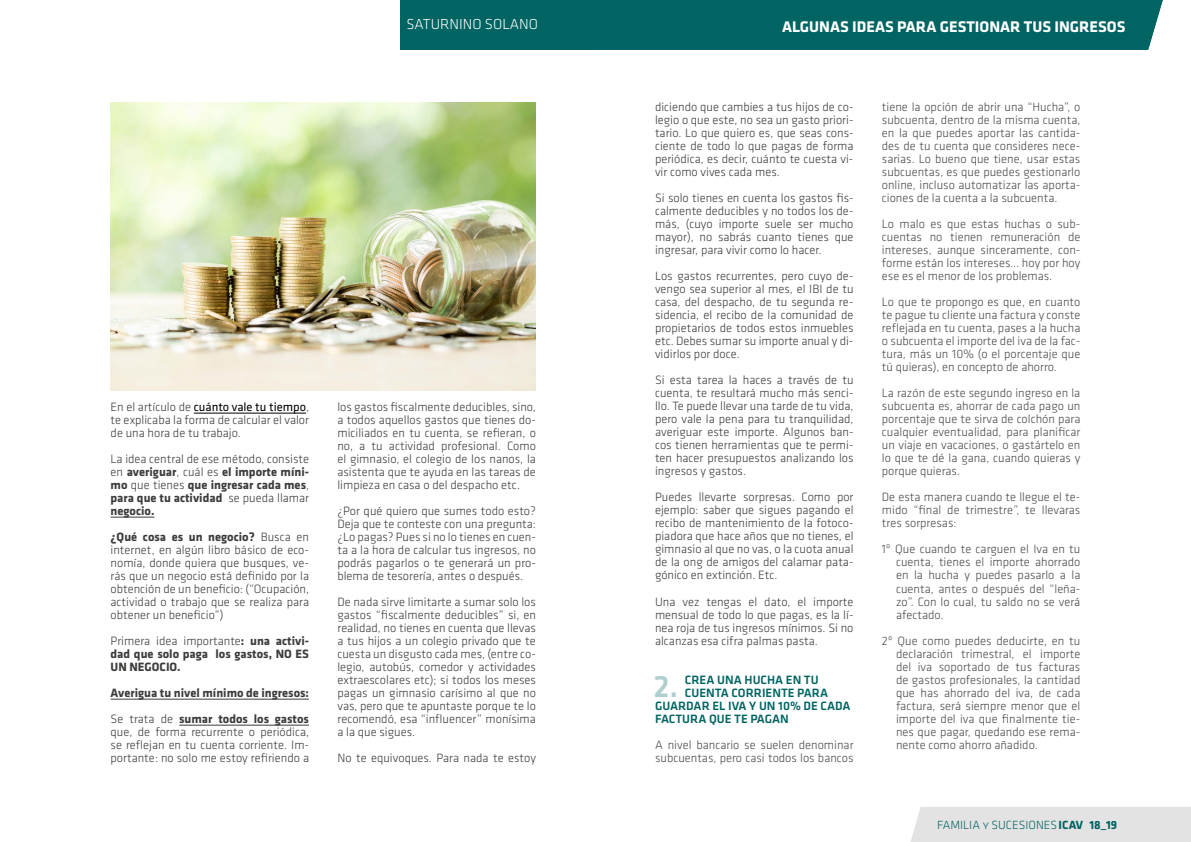
<style>
.page{position:relative;width:1191px;height:842px;background:#fff}
.page>*{position:absolute;margin:0;border:0;box-sizing:border-box;transform-origin:0 0}
.t1{font:500 32px "Klavika";color:#b1cece}
.t2{font:700 16px "Klavika";color:#fff}
.t3{font:300 15px "Klavika";color:#fff}
.t4{font:300 12.5px/13px "Klavika";color:#3c3c3b;text-align:justify}
.t5{font:300 12.5px/13px "Klavika";color:#4a4a49;text-align:justify}
.t6{font:700 12.5px/13px "Klavika";color:#3c3c3b;text-align:justify}
.t7{font:500 12.5px "Klavika";color:#006462}
.t8{font:300 12.3px "Klavika";color:#006462}
.s1{font-weight:400;color:#000}
.s2{font-weight:300}
.s3{font-weight:700}
</style>
<div class="page">
<div style="left:400px;top:0;width:195px;height:50px;background:#006462"></div>
<div style="left:595px;top:0;width:568px;height:50px;background:#006462"></div>
<div style="left:911px;top:807px;width:280px;height:35px;background:#e3e3e3"></div>
<hr style="left:194px;top:413px;width:112px;height:1px;background:#000">
<hr style="left:111px;top:517px;width:43px;height:1px;background:#3c3c3b">
<hr style="left:111px;top:699px;width:198px;height:1px;background:#3c3c3b">
<hr style="left:179px;top:725px;width:130px;height:1px;background:#3c3c3b">
<img style="left:111px;top:102px;width:425px;height:288px">
<p class="t3" style="left:406px;top:16px;width:133px">SATURNINO SOLANO</p>
<p class="t4" style="left:111px;top:401px;width:200px">En el artículo de <span class="s1">cuánto vale tu tiempo</span>, te explicaba la forma de calcular el valor de una hora de tu trabajo.</p>
<p class="t6" style="left:111px;top:453px;width:200px"><span class="s2">La idea central de ese método, consiste en</span> averiguar<span class="s2">, cuál es</span> el importe míni&shy;mo <span class="s2">que tienes</span> que ingresar cada mes<span class="s2">, </span>para que tu actividad <span class="s2">se pueda llamar </span>negocio.</p>
<p class="t4" style="left:111px;top:531px;width:200px"><span class="s3">¿Qué cosa es un negocio?</span> Busca en internet, en algún libro básico de eco&shy;nomía, donde quiera que busques, ve&shy;rás que un negocio está definido por la obtención de un beneficio: (“Ocupación, actividad o trabajo que se realiza para obtener un beneficio”)</p>
<p class="t6" style="left:111px;top:635px;width:200px"><span class="s2">Primera idea importante</span>: una activi&shy;dad que solo paga los gastos, NO ES UN NEGOCIO.</p>
<p class="t6" style="left:111px;top:680px;width:200px;line-height:26px">Averigua tu nivel mínimo de ingresos:<br><span class="s2">Se trata de</span> sumar todos los gastos</p>
<p class="t4" style="left:111px;top:726px;width:200px">que, de forma recurrente o periódica, se reflejan en tu cuenta corriente. Im&shy;portante: no solo me estoy refiriendo a</p>
<p class="t4" style="left:337px;top:401px;width:200px">los gastos fiscalmente deducibles, sino, a todos aquellos gastos que tienes do&shy;miciliados en tu cuenta, se refieran, o no, a tu actividad profesional. Como el gimnasio, el colegio de los nanos, la asistenta que te ayuda en las tareas de limpieza en casa o del despacho etc.</p>
<p class="t4" style="left:337px;top:505px;width:200px">¿Por qué quiero que sumes todo esto?<br>Deja que te conteste con una pregunta: ¿Lo pagas? Pues si no lo tienes en cuen&shy;ta a la hora de calcular tus ingresos, no podrás pagarlos o te generará un pro&shy;blema de tesorería, antes o después.</p>
<p class="t4" style="left:337px;top:596px;width:200px">De nada sirve limitarte a sumar solo los gastos “fiscalmente deducibles” si, en realidad, no tienes en cuenta que llevas a tus hijos a un colegio privado que te cuesta un disgusto cada mes, (entre co&shy;legio, autobús, comedor y actividades extraescolares etc); si todos los meses pagas un gimnasio carísimo al que no vas, pero que te apuntaste porque te lo recomendó, esa “influencer” monísima a la que sigues.</p>
<p class="t4" style="left:337px;top:752px;width:200px">No te equivoques. Para nada te estoy</p>
<p class="t2" style="left:782px;top:17px;width:345px">ALGUNAS IDEAS PARA GESTIONAR TUS INGRESOS</p>
<p class="t4" style="left:655px;top:101px;width:200px">diciendo que cambies a tus hijos de co&shy;legio o que este, no sea un gasto priori&shy;tario. Lo que quiero es, que seas cons&shy;ciente de todo lo que pagas de forma periódica, es decir, cuánto te cuesta vi&shy;vir como vives cada mes.</p>
<p class="t4" style="left:655px;top:192px;width:200px">Si solo tienes en cuenta los gastos fis&shy;calmente deducibles y no todos los de&shy;más, (cuyo importe suele ser mucho mayor), no sabrás cuanto tienes que ingresar, para vivir como lo hacer.</p>
<p class="t4" style="left:655px;top:270px;width:200px">Los gastos recurrentes, pero cuyo de&shy;vengo sea superior al mes, el IBI de tu casa, del despacho, de tu segunda re&shy;sidencia, el recibo de la comunidad de propietarios de todos estos inmuebles etc. Debes sumar su importe anual y di&shy;vidirlos por doce.</p>
<p class="t4" style="left:655px;top:374px;width:200px">Si esta tarea la haces a través de tu cuenta, te resultará mucho más senci&shy;llo. Te puede llevar una tarde de tu vida, pero vale la pena para tu tranquilidad, averiguar este importe. Algunos ban&shy;cos tienen herramientas que te permi&shy;ten hacer presupuestos analizando los ingresos y gastos.</p>
<p class="t4" style="left:655px;top:491px;width:200px">Puedes llevarte sorpresas. Como por ejemplo: saber que sigues pagando el recibo de mantenimiento de la fotoco&shy;piadora que hace años que no tienes, el gimnasio al que no vas, o la cuota anual de la ong de amigos del calamar pata&shy;gónico en extinción. Etc.</p>
<p class="t4" style="left:655px;top:595px;width:200px">Una vez tengas el dato, el importe mensual de todo lo que pagas, es la lí&shy;nea roja de tus ingresos mínimos. Si no alcanzas esa cifra palmas pasta.</p>
<h1 class="t1" style="left:653px;top:668px;width:26px">2.</h1>
<p class="t7" style="left:685px;top:672px;width:135px">CREA UNA HUCHA EN TU</p>
<p class="t7" style="left:685px;top:685px;width:145px">CUENTA CORRIENTE PARA</p>
<p class="t7" style="left:655px;top:698px;width:197px">GUARDAR EL IVA Y UN 10% DE CADA</p>
<p class="t7" style="left:655px;top:711px;width:135px">FACTURA QUE TE PAGAN</p>
<p class="t5" style="left:655px;top:738px;width:200px">A nivel bancario se suelen denominar subcuentas, pero casi todos los bancos</p>
<p class="t5" style="left:882px;top:101px;width:200px">tiene la opción de abrir una “Hucha”, o subcuenta, dentro de la misma cuenta, en la que puedes aportar las cantida&shy;des de tu cuenta que consideres nece&shy;sarias. Lo bueno que tiene, usar estas subcuentas, es que puedes gestionarlo online, incluso automatizar las aporta&shy;ciones de la cuenta a la subcuenta.</p>
<p class="t5" style="left:882px;top:218px;width:200px">Lo malo es que estas huchas o sub&shy;cuentas no tienen remuneración de intereses, aunque sinceramente, con&shy;forme están los intereses… hoy por hoy ese es el menor de los problemas.</p>
<p class="t5" style="left:882px;top:296px;width:200px">Lo que te propongo es que, en cuanto te pague tu cliente una factura y conste reflejada en tu cuenta, pases a la hucha o subcuenta el importe del iva de la fac&shy;tura, más un 10% (o el porcentaje que tú quieras), en concepto de ahorro.</p>
<p class="t5" style="left:882px;top:387px;width:200px">La razón de este segundo ingreso en la subcuenta es, ahorrar de cada pago un porcentaje que te sirva de colchón para cualquier eventualidad, para planificar un viaje en vacaciones, o gastártelo en lo que te dé la gana, cuando quieras y porque quieras.</p>
<p class="t5" style="left:882px;top:491px;width:200px">De esta manera cuando te llegue el te&shy;mido “final de trimestre”, te llevaras tres sorpresas:</p>
<p class="t5" style="left:896px;top:543px;width:186px;text-indent:-14px">1º Que cuando te carguen el Iva en tu cuenta, tienes el importe ahorrado en la hucha y puedes pasarlo a la cuenta, antes o después del “leña&shy;zo”. Con lo cual, tu saldo no se verá afectado.</p>
<p class="t5" style="left:896px;top:634px;width:186px;text-indent:-14px">2º Que como puedes deducirte, en tu declaración trimestral, el importe del iva soportado de tus facturas de gastos profesionales, la cantidad que has ahorrado del iva, de cada factura, será siempre menor que el importe del iva que finalmente tie&shy;nes que pagar, quedando ese rema&shy;nente como ahorro añadido.</p>
<p class="t8" style="left:937px;top:818px;width:182px">FAMILIA y SUCESIONES<span class="s3">ICAV 18_19</span></p>
</div>
